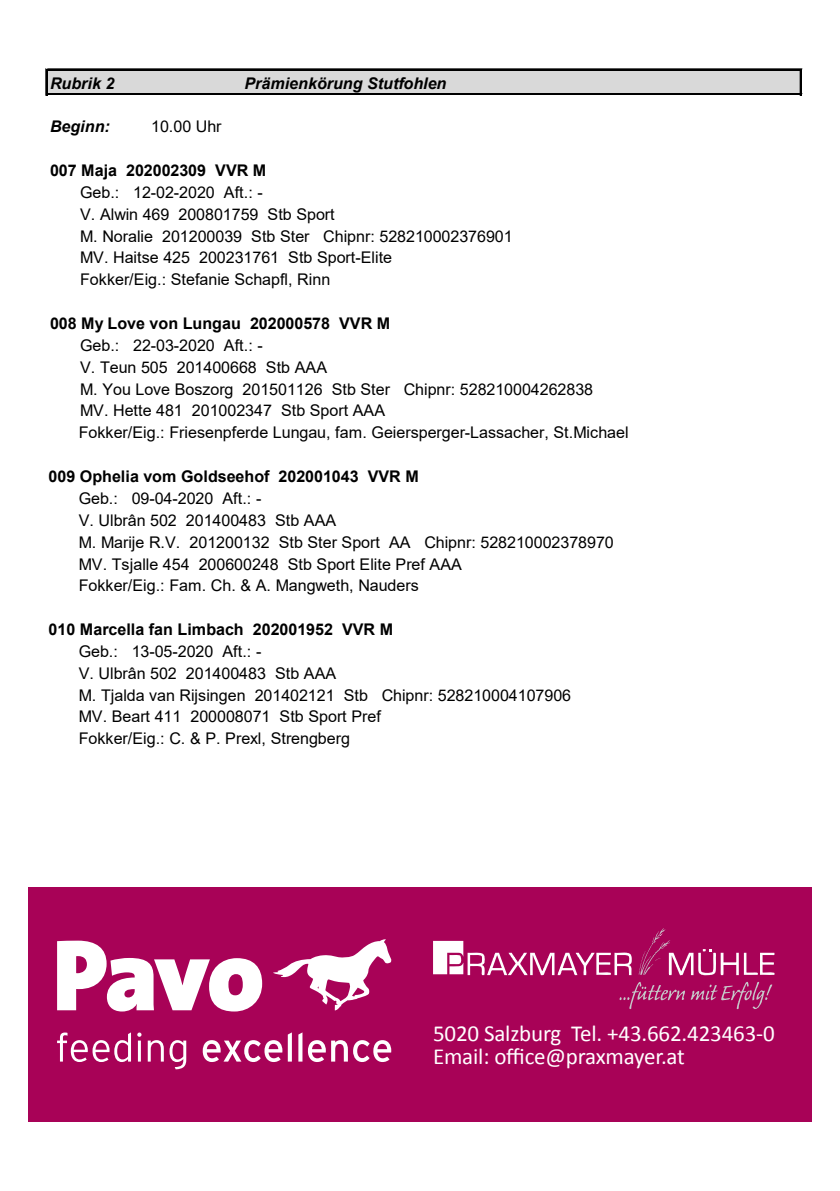
<style>
.page{position:relative;width:840px;height:1191px;background:#fff}
.page>*{position:absolute;margin:0;border:0;box-sizing:border-box;transform-origin:0 0}
.t1{font:23px/23px "Calibri";letter-spacing:-.01em;color:#fff}
.t2{font:16px/21.8px "Arial";letter-spacing:-.005em;color:#000}
.t3{font:700 16px "Arial";letter-spacing:-.005em;color:#000}
.t4{font:italic 700 16px "Arial";color:#000}
</style>
<div class="page">
<div style="left:48px;top:70px;width:752px;height:25px;background:#d9d9d9"></div>
<svg style="left:45px;top:69px;width:1px;height:26px"></svg>
<hr style="left:46px;top:69px;width:2px;height:26px;background:#000">
<hr style="left:799px;top:71px;width:2px;height:24px;background:#000">
<hr style="left:48px;top:68px;width:753px;height:1px;background:#000">
<hr style="left:48px;top:69px;width:753px;height:2px;background:#000">
<hr style="left:48px;top:93px;width:753px;height:2px;background:#000">
<div style="left:28px;top:887px;width:783px;height:234px;background:#a80257"></div>
<svg style="left:57px;top:940px;width:205px;height:71px"></svg>
<svg style="left:273px;top:939px;width:118px;height:71px"></svg>
<svg style="left:57px;top:1032px;width:334px;height:37px"></svg>
<svg style="left:433px;top:941px;width:199px;height:34px"></svg>
<svg style="left:619px;top:982px;width:65px;height:27px"></svg>
<svg style="left:690px;top:982px;width:81px;height:27px"></svg>
<svg style="left:638px;top:928px;width:136px;height:47px"></svg>
<p class="t4" style="left:50px;top:72px;width:66px">Rubrik 2</p>
<p class="t4" style="left:244px;top:72px;width:203px">Prämienkörung Stutfohlen</p>
<p class="t4" style="left:50px;top:116px;width:61px">Beginn:</p>
<p class="t2" style="left:151px;top:116px;width:72px">10.00 Uhr</p>
<p class="t3" style="left:50px;top:159px;width:218px">007 Maja 202002309 VVR M</p>
<p class="t2" style="left:80px;top:181px;width:434px">Geb.: 12-02-2020 Aft.: -<br>V. Alwin 469 200801759 Stb Sport<br>M. Noralie 201200039 Stb Ster Chipnr: 528210002376901<br>MV. Haitse 425 200231761 Stb Sport-Elite<br>Fokker/Eig.: Stefanie Schapfl, Rinn</p>
<p class="t3" style="left:50px;top:312px;width:341px">008 My Love von Lungau 202000578 VVR M</p>
<p class="t2" style="left:79px;top:334px;width:551px">Geb.: 22-03-2020 Aft.: -<br>V. Teun 505 201400668 Stb AAA<br>M. You Love Boszorg 201501126 Stb Ster Chipnr: 528210004262838<br>MV. Hette 481 201002347 Stb Sport AAA<br>Fokker/Eig.: Friesenpferde Lungau, fam. Geiersperger-Lassacher, St.Michael</p>
<p class="t3" style="left:49px;top:465px;width:371px">009 Ophelia vom Goldseehof 202001043 VVR M</p>
<p class="t2" style="left:79px;top:487px;width:536px">Geb.: 09-04-2020 Aft.: -<br>V. Ulbrân 502 201400483 Stb AAA<br>M. Marije R.V. 201200132 Stb Ster Sport AA Chipnr: 528210002378970<br>MV. Tsjalle 454 200600248 Stb Sport Elite Pref AAA<br>Fokker/Eig.: Fam. Ch. &amp; A. Mangweth, Nauders</p>
<p class="t3" style="left:49px;top:618px;width:346px">010 Marcella fan Limbach 202001952 VVR M</p>
<p class="t2" style="left:79px;top:640px;width:493px">Geb.: 13-05-2020 Aft.: -<br>V. Ulbrân 502 201400483 Stb AAA<br>M. Tjalda van Rijsingen 201402121 Stb Chipnr: 528210004107906<br>MV. Beart 411 200008071 Stb Sport Pref<br>Fokker/Eig.: C. &amp; P. Prexl, Strengberg</p>
<h1 class="t1" style="left:433px;top:1022px;width:343px">5020 Salzburg Tel. +43.662.423463-0<br>Email: office@praxmayer.at</h1>
</div>
